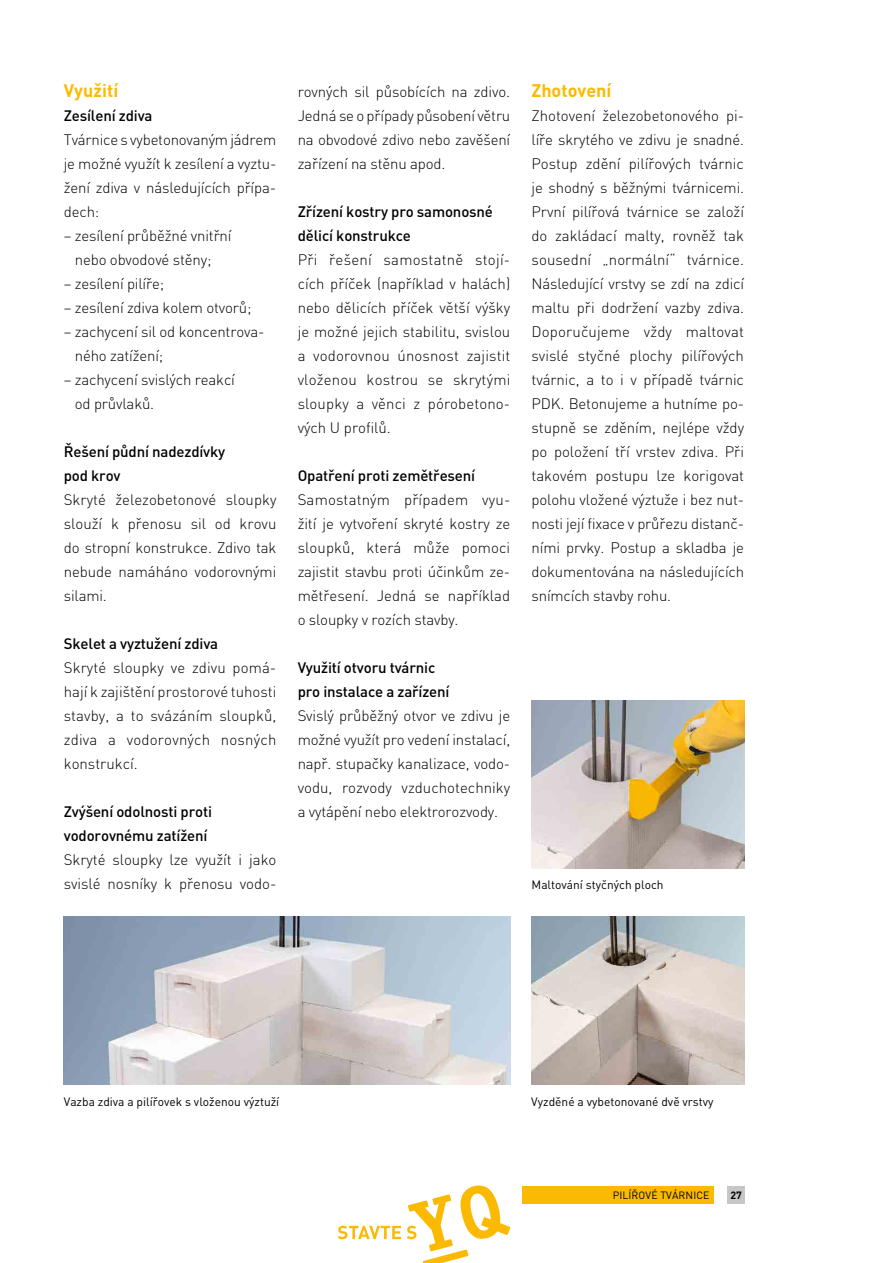
<style>
.page{position:relative;width:893px;height:1263px;background:#fff}
.page>*{position:absolute;margin:0;border:0;box-sizing:border-box;transform-origin:0 0}
.t1{font:700 18px "DIN Pro";color:#fbba00}
.t2{font:300 15px/24px "DIN Pro";letter-spacing:-.01em;color:#000;text-align:justify}
.t3{font:500 15px/24px "DIN Pro";letter-spacing:-.01em;color:#000}
.t4{font:12px "DIN Pro";color:#000}
.t5{font:10.5px "DIN Pro";letter-spacing:.01em;color:#000}
.t6{font:700 10.5px "DIN Pro";color:#000}
</style>
<div class="page">
<div style="left:728px;top:1186px;width:17px;height:17px;background:#c6c6c6"></div>
<div style="left:522px;top:1186px;width:192px;height:17px;background:#fbba00"></div>
<svg style="left:338px;top:1185px;width:172px;height:78px"></svg>
<img style="left:64px;top:916px;width:446px;height:168px">
<img style="left:532px;top:700px;width:213px;height:168px">
<img style="left:531px;top:916px;width:213px;height:168px">
<p class="t1" style="left:64px;top:79px;width:56px">Využití</p>
<p class="t3" style="left:64px;top:103px;width:90px">Zesílení zdiva</p>
<p class="t2" style="left:64px;top:127px;width:214px">Tvárnice s vybetonovaným jádrem je možné využít k zesílení a vyztu&shy;žení zdiva v následujících přípa&shy;dech:</p>
<p class="t2" style="left:75px;top:223px;width:158px;text-indent:-11px">– zesílení průběžné vnitřní nebo obvodové stěny;</p>
<p class="t2" style="left:64px;top:271px;width:102px">– zesílení pilíře;</p>
<p class="t2" style="left:64px;top:295px;width:189px">– zesílení zdiva kolem otvorů;</p>
<p class="t2" style="left:75px;top:319px;width:191px;text-indent:-11px">– zachycení sil od koncentrova&shy;ného zatížení;</p>
<p class="t2" style="left:75px;top:367px;width:162px;text-indent:-11px">– zachycení svislých reakcí od průvlaků.</p>
<p class="t3" style="left:64px;top:439px;width:163px">Řešení půdní nadezdívky pod krov</p>
<p class="t2" style="left:64px;top:487px;width:214px">Skryté železobetonové sloupky slouží k přenosu sil od krovu do stropní konstrukce. Zdivo tak nebude namáháno vodorovnými silami.</p>
<p class="t3" style="left:64px;top:631px;width:156px">Skelet a vyztužení zdiva</p>
<p class="t2" style="left:64px;top:655px;width:214px">Skryté sloupky ve zdivu pomá&shy;hají k zajištění prostorové tuhosti stavby, a to svázáním sloupků, zdiva a vodorovných nosných konstrukcí.</p>
<p class="t3" style="left:64px;top:799px;width:150px">Zvýšení odolnosti proti vodorovnému zatížení</p>
<p class="t2" style="left:64px;top:847px;width:214px">Skryté sloupky lze využít i jako svislé nosníky k přenosu vodo-</p>
<p class="t2" style="left:298px;top:79px;width:214px">rovných sil působících na zdivo.<br>Jedná se o případy působení větru na obvodové zdivo nebo zavěšení zařízení na stěnu apod.</p>
<p class="t3" style="left:298px;top:199px;width:197px">Zřízení kostry pro samonosné dělicí konstrukce</p>
<p class="t2" style="left:298px;top:247px;width:214px">Při řešení samostatně stojí&shy;cích příček (například v halách) nebo dělicích příček větší výšky je možné jejich stabilitu, svislou a vodorovnou únosnost zajistit vloženou kostrou se skrytými sloupky a věnci z pórobetono&shy;vých U profilů.</p>
<p class="t3" style="left:298px;top:463px;width:179px">Opatření proti zemětřesení</p>
<p class="t2" style="left:298px;top:487px;width:214px">Samostatným případem vyu&shy;žití je vytvoření skryté kostry ze sloupků, která může pomoci zajistit stavbu proti účinkům ze&shy;mětřesení. Jedná se například o sloupky v rozích stavby.</p>
<p class="t3" style="left:298px;top:655px;width:153px">Využití otvoru tvárnic pro instalace a zařízení</p>
<p class="t2" style="left:298px;top:703px;width:214px">Svislý průběžný otvor ve zdivu je možné využít pro vedení instalací, např. stupačky kanalizace, vodo&shy;vodu, rozvody vzduchotechniky a vytápění nebo elektrorozvody.</p>
<p class="t1" style="left:531px;top:79px;width:81px">Zhotovení</p>
<p class="t2" style="left:531px;top:103px;width:214px">Zhotovení železobetonového pi&shy;líře skrytého ve zdivu je snadné.<br>Postup zdění pilířových tvárnic je shodný s běžnými tvárnicemi.<br>První pilířová tvárnice se založí do zakládací malty, rovněž tak sousední „normální“ tvárnice.<br>Následující vrstvy se zdí na zdicí maltu při dodržení vazby zdiva.<br>Doporučujeme vždy maltovat svislé styčné plochy pilířových tvárnic, a to i v případě tvárnic PDK. Betonujeme a hutníme po&shy;stupně se zděním, nejlépe vždy po položení tří vrstev zdiva. Při takovém postupu lze korigovat polohu vložené výztuže i bez nut&shy;nosti její fixace v průřezu distanč&shy;ními prvky. Postup a skladba je dokumentována na následujících snímcích stavby rohu.</p>
<p class="t4" style="left:531px;top:877px;width:134px">Maltování styčných ploch</p>
<p class="t4" style="left:64px;top:1093px;width:217px">Vazba zdiva a pilířovek s vloženou výztuží</p>
<p class="t4" style="left:531px;top:1093px;width:184px">Vyzděné a vybetonované dvě vrstvy</p>
<p class="t5" style="left:613px;top:1188px;width:98px">PILÍŘOVÉ TVÁRNICE</p>
<p class="t6" style="left:730px;top:1188px;width:13px">27</p>
</div>
